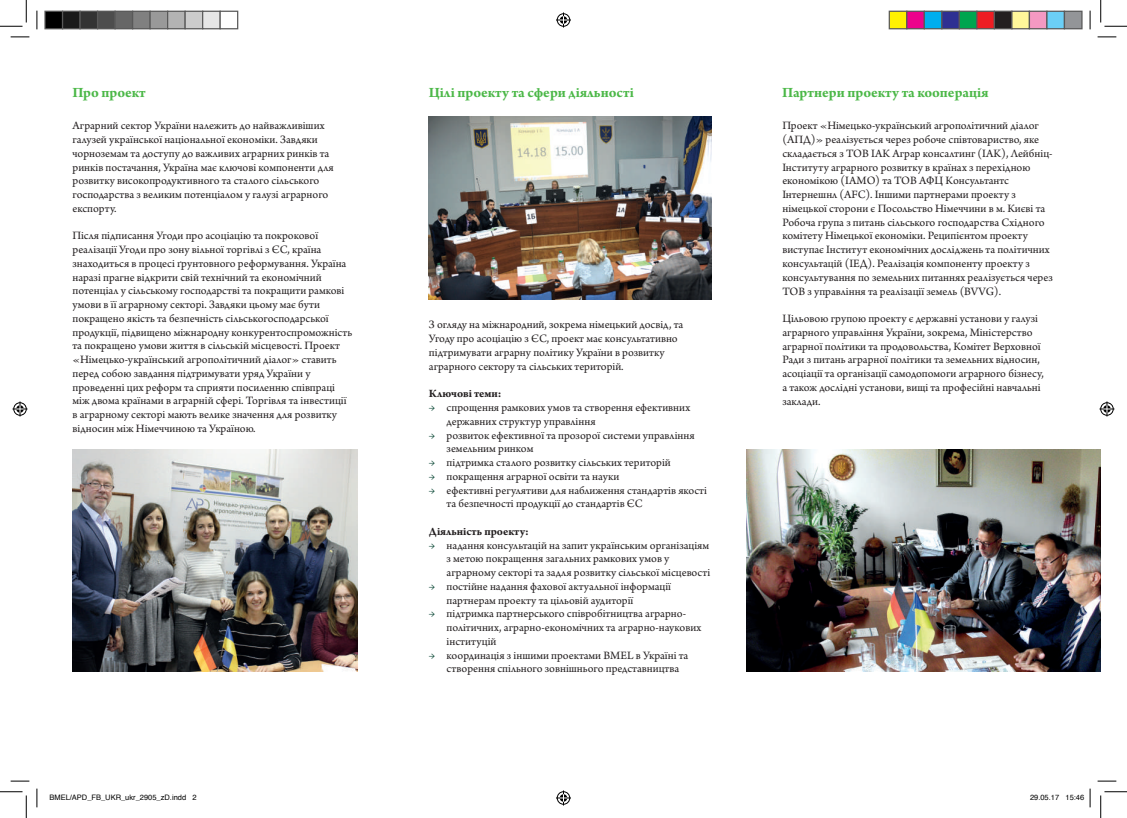
<style>
.page{position:relative;width:1127px;height:818px;background:#fff}
.page>*{position:absolute;margin:0;border:0;box-sizing:border-box;transform-origin:0 0}
.t1{font:700 15px "Arno Pro";color:#4cb848}
.t2{font:11.88px/13.8px "Arno Pro";color:#231f20}
.t3{font:700 11.88px "Arno Pro";color:#231f20}
.t4{font:7.5px "Helvetica";color:#000}
.s1{color:#00412e}
</style>
<div class="page">
<img style="left:72px;top:450px;width:285px;height:221px">
<img style="left:746px;top:450px;width:354px;height:221px">
<img style="left:429px;top:117px;width:282px;height:182px">
<svg style="left:11px;top:36px;width:18px;height:2px"></svg>
<svg style="left:1097px;top:36px;width:18px;height:2px"></svg>
<svg style="left:11px;top:780px;width:18px;height:2px"></svg>
<svg style="left:1097px;top:780px;width:18px;height:2px"></svg>
<svg style="left:36px;top:11px;width:2px;height:18px"></svg>
<svg style="left:36px;top:788px;width:2px;height:19px"></svg>
<svg style="left:1089px;top:11px;width:1px;height:18px"></svg>
<svg style="left:0;top:0;width:27px;height:27px"></svg>
<svg style="left:0;top:791px;width:27px;height:27px"></svg>
<svg style="left:1100px;top:0;width:26px;height:27px"></svg>
<svg style="left:1100px;top:791px;width:26px;height:27px"></svg>
<svg style="left:556px;top:13px;width:15px;height:15px"></svg>
<svg style="left:556px;top:790px;width:15px;height:15px"></svg>
<svg style="left:13px;top:401px;width:15px;height:15px"></svg>
<svg style="left:1099px;top:401px;width:15px;height:15px"></svg>
<div style="left:45px;top:11px;width:18px;height:18px;background:#000"></div>
<div style="left:44px;top:11px;width:19px;height:18px;border:1px solid #595959"></div>
<div style="left:63px;top:11px;width:17px;height:18px;background:#1a1a1a"></div>
<div style="left:62px;top:11px;width:19px;height:18px;border:1px solid #595959"></div>
<div style="left:80px;top:11px;width:18px;height:18px;background:#333"></div>
<div style="left:79px;top:11px;width:19px;height:18px;border:1px solid #595959"></div>
<div style="left:98px;top:11px;width:17px;height:18px;background:#4d4d4d"></div>
<div style="left:97px;top:11px;width:19px;height:18px;border:1px solid #595959"></div>
<div style="left:115px;top:11px;width:18px;height:18px;background:#666"></div>
<div style="left:114px;top:11px;width:19px;height:18px;border:1px solid #595959"></div>
<div style="left:133px;top:11px;width:17px;height:18px;background:#808080"></div>
<div style="left:132px;top:11px;width:19px;height:18px;border:1px solid #595959"></div>
<div style="left:150px;top:11px;width:18px;height:18px;background:#999"></div>
<div style="left:149px;top:11px;width:19px;height:18px;border:1px solid #595959"></div>
<div style="left:168px;top:11px;width:17px;height:18px;background:#b3b3b3"></div>
<div style="left:167px;top:11px;width:19px;height:18px;border:1px solid #595959"></div>
<div style="left:185px;top:11px;width:18px;height:18px;background:#ccc"></div>
<div style="left:184px;top:11px;width:19px;height:18px;border:1px solid #595959"></div>
<div style="left:203px;top:11px;width:17px;height:18px;background:#e6e6e6"></div>
<div style="left:202px;top:11px;width:19px;height:18px;border:1px solid #595959"></div>
<div style="left:219px;top:11px;width:19px;height:18px;border:1px solid #595959"></div>
<div style="left:889px;top:11px;width:17px;height:18px;background:#fff101"></div>
<div style="left:888px;top:11px;width:19px;height:18px;border:1px solid #595959"></div>
<div style="left:906px;top:11px;width:18px;height:18px;background:#ed028c"></div>
<div style="left:905px;top:11px;width:19px;height:18px;border:1px solid #595959"></div>
<div style="left:924px;top:11px;width:17px;height:18px;background:#00aeef"></div>
<div style="left:923px;top:11px;width:19px;height:18px;border:1px solid #595959"></div>
<div style="left:941px;top:11px;width:18px;height:18px;background:#2e3092"></div>
<div style="left:940px;top:11px;width:19px;height:18px;border:1px solid #595959"></div>
<div style="left:959px;top:11px;width:17px;height:18px;background:#00a54f"></div>
<div style="left:958px;top:11px;width:19px;height:18px;border:1px solid #595959"></div>
<div style="left:976px;top:11px;width:18px;height:18px;background:#ee1d23"></div>
<div style="left:975px;top:11px;width:19px;height:18px;border:1px solid #595959"></div>
<div style="left:994px;top:11px;width:17px;height:18px;background:#231f20"></div>
<div style="left:993px;top:11px;width:19px;height:18px;border:1px solid #595959"></div>
<div style="left:1011px;top:11px;width:18px;height:18px;background:#fff79a"></div>
<div style="left:1010px;top:11px;width:19px;height:18px;border:1px solid #595959"></div>
<div style="left:1029px;top:11px;width:17px;height:18px;background:#f499c2"></div>
<div style="left:1028px;top:11px;width:19px;height:18px;border:1px solid #595959"></div>
<div style="left:1046px;top:11px;width:18px;height:18px;background:#6bcff6"></div>
<div style="left:1045px;top:11px;width:19px;height:18px;border:1px solid #595959"></div>
<div style="left:1064px;top:11px;width:17px;height:18px;background:#939598"></div>
<div style="left:1063px;top:11px;width:19px;height:18px;border:1px solid #595959"></div>
<svg style="left:1089px;top:788px;width:1px;height:19px"></svg>
<p class="t1" style="left:72px;top:84px;width:75px">Про проект</p>
<p class="t1" style="left:428px;top:84px;width:206px">Цілі проекту та сфери діяльності</p>
<p class="t1" style="left:782px;top:84px;width:208px">Партнери проекту та кооперація</p>
<p class="t2" style="left:72px;top:120px;width:262px">Аграрний сектор України належить до найважливіших галузей української національної економіки. Завдяки чорноземам та доступу до важливих аграрних ринків та ринків постачання, Україна має ключові компоненти для розвитку високопродуктивного та сталого сільського господарства з великим потенціалом у галузі аграрного експорту.</p>
<p class="t2" style="left:72px;top:230px;width:281px">Після підписання Угоди про асоціацію та покрокової реалізації Угоди про зону вільної торгівлі з ЄС, країна знаходиться в процесі ґрунтовного реформування. Україна наразі прагне відкрити свій технічний та економічний потенціал у сільському господарстві та покращити рамкові умови в її аграрному секторі. Завдяки цьому має бути покращено якість та безпечність сільськогосподарської продукції, підвищено міжнародну конкурентоспроможність та покращено умови життя в сільській місцевості. Проект «Німецько-український агрополітичний діалог» ставить перед собою завдання підтримувати уряд України у проведенні цих реформ та сприяти посиленню співпраці між двома країнами в аграрній сфері. Торгівля та інвестиції в аграрному секторі мають велике значення для розвитку відносин між Німеччиною та Україною.</p>
<p class="t2" style="left:429px;top:319px;width:256px">З огляду на міжнародний, зокрема німецький досвід, та Угоду про асоціацію з ЄС, проект має консультативно підтримувати аграрну політику України в розвитку аграрного сектору та сільських територій.</p>
<p class="t3" style="left:429px;top:387px;width:74px">Ключові теми:</p>
<p class="t2" style="left:446px;top:401px;width:245px;text-indent:-18px"><span class="s1">→</span> спрощення рамкових умов та створення ефективних державних структур управління</p>
<p class="t2" style="left:446px;top:429px;width:249px;text-indent:-18px"><span class="s1">→</span> розвиток ефективної та прозорої системи управління земельним ринком</p>
<p class="t2" style="left:429px;top:456px;width:243px"><span class="s1">→</span> підтримка сталого розвитку сільських територій</p>
<p class="t2" style="left:429px;top:470px;width:192px"><span class="s1">→</span> покращення аграрної освіти та науки</p>
<p class="t2" style="left:446px;top:484px;width:262px;text-indent:-18px"><span class="s1">→</span> ефективні регулятиви для наближення стандартів якості та безпечності продукції до стандартів ЄС</p>
<p class="t3" style="left:429px;top:524px;width:101px">Діяльність проекту:</p>
<p class="t2" style="left:446px;top:539px;width:265px;text-indent:-18px"><span class="s1">→</span> надання консультацій на запит українським організаціям з метою покращення загальних рамкових умов у аграрному секторі та задля розвитку сільської місцевості</p>
<p class="t2" style="left:446px;top:580px;width:226px;text-indent:-18px"><span class="s1">→</span> постійне надання фахової актуальної інформації партнерам проекту та цільовій аудиторії</p>
<p class="t2" style="left:446px;top:607px;width:256px;text-indent:-18px"><span class="s1">→</span> підтримка партнерського співробітництва аграрно&shy;політичних, аграрно-економічних та аграрно-наукових інституцій</p>
<p class="t2" style="left:446px;top:649px;width:243px;text-indent:-18px"><span class="s1">→</span> координація з іншими проектами BMEL в Україні та створення спільного зовнішнього представництва</p>
<p class="t2" style="left:782px;top:120px;width:272px">Проект «Німецько-український агрополітичний діалог (АПД)» реалізується через робоче співтовариство, яке складається з ТОВ ІАК Аграр консалтинг (IAK), Лейбніц-Інституту аграрного розвитку в країнах з перехідною економікою (IAMO) та ТОВ АФЦ Консультантс Інтернешнл (AFC). Іншими партнерами проекту з німецької сторони є Посольство Німеччини в м. Києві та Робоча група з питань сільського господарства Східного комітету Німецької економіки. Реципієнтом проекту виступає Інститут економічних досліджень та політичних консультацій (ІЕД). Реалізація компоненту проекту з консультування по земельних питаннях реалізується через ТОВ з управління та реалізації земель (BVVG).</p>
<p class="t2" style="left:782px;top:312px;width:263px">Цільовою групою проекту є державні установи у галузі аграрного управління України, зокрема, Міністерство аграрної політики та продовольства, Комітет Верховної Ради з питань аграрної політики та земельних відносин, асоціації та організації самодопомоги аграрного бізнесу, а також дослідні установи, вищі та професійні навчальні заклади.</p>
<p class="t4" style="left:49px;top:791px;width:149px">BMEL/APD_FB_UKR_ukr_2905_zD.indd 2</p>
<p class="t4" style="left:1029px;top:791px;width:56px">29.05.17 15:46</p>
</div>
